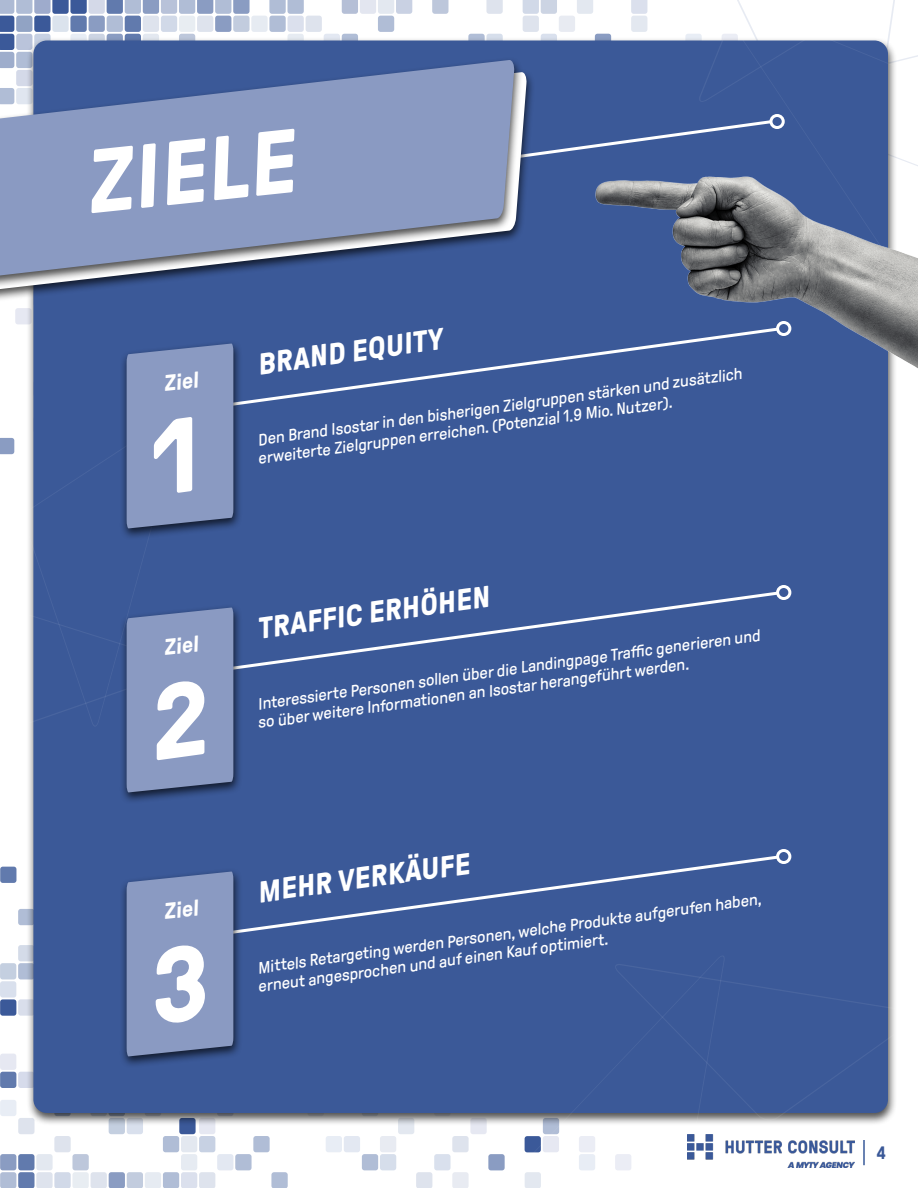
<style>
.page{position:relative;width:918px;height:1188px;background:#fff}
.page>*{position:absolute;margin:0;border:0;box-sizing:border-box;transform-origin:0 0}
.t1{font:700 90px "GT Pressura";color:#fff}
.t2{font:700 30px "GT Pressura";color:#fff}
.t3{font:700 22.5px "GT Pressura";color:#fff}
.t4{font:700 18px "GT Pressura";color:#3b5998}
.t5{font:16.5px/18.6px "GT Pressura";color:#fff}
</style>
<div class="page">
<div style="left:0;top:1100px;width:16px;height:16px;background:#e8edf5;border-radius:3px"></div>
<svg style="left:398px;top:1118px;width:16px;height:16px"></svg>
<svg style="left:199px;top:1118px;width:16px;height:16px"></svg>
<svg style="left:127px;top:1118px;width:16px;height:16px"></svg>
<svg style="left:109px;top:1118px;width:16px;height:16px"></svg>
<div style="left:18px;top:1118px;width:17px;height:16px;background:#dee3ed;border-radius:3px"></div>
<div style="left:452px;top:1136px;width:17px;height:16px;background:#dee3ed;border-radius:3px"></div>
<div style="left:380px;top:1136px;width:16px;height:16px;background:#e8ebf2;border-radius:3px"></div>
<div style="left:344px;top:1136px;width:16px;height:16px;background:#e3e8f2;border-radius:3px"></div>
<div style="left:326px;top:1136px;width:16px;height:16px;background:#e8edf5;border-radius:3px"></div>
<div style="left:253px;top:1136px;width:17px;height:16px;background:#b0bdd6;border-radius:3px"></div>
<div style="left:199px;top:1136px;width:16px;height:16px;background:#c7d1e3;border-radius:3px"></div>
<div style="left:181px;top:1136px;width:16px;height:16px;background:#e3e8f0;border-radius:3px"></div>
<div style="left:163px;top:1136px;width:16px;height:16px;background:#b0bdd6;border-radius:3px"></div>
<div style="left:54px;top:1136px;width:17px;height:16px;background:#dee3ed;border-radius:3px"></div>
<div style="left:434px;top:1154px;width:17px;height:16px;background:#d9e0ed;border-radius:3px"></div>
<div style="left:380px;top:1154px;width:16px;height:16px;background:#d6deeb;border-radius:3px"></div>
<div style="left:362px;top:1154px;width:16px;height:16px;background:#b0bdd6;border-radius:3px"></div>
<div style="left:235px;top:1154px;width:17px;height:16px;background:#b0bdd6;border-radius:3px"></div>
<div style="left:217px;top:1154px;width:16px;height:16px;background:#e3e8f2;border-radius:3px"></div>
<div style="left:181px;top:1154px;width:16px;height:16px;background:#e6ebf2;border-radius:3px"></div>
<div style="left:72px;top:1154px;width:17px;height:16px;background:#bdc7db;border-radius:3px"></div>
<div style="left:36px;top:1154px;width:17px;height:16px;background:#e3e8f0;border-radius:3px"></div>
<div style="left:18px;top:1154px;width:17px;height:16px;background:#617aad;border-radius:3px"></div>
<div style="left:0;top:1154px;width:16px;height:16px;background:#8a9cc2;border-radius:3px"></div>
<div style="left:452px;top:1172px;width:17px;height:16px;background:#e8ebf2;border-radius:3px"></div>
<div style="left:416px;top:1172px;width:16px;height:16px;background:#dee3ed;border-radius:3px"></div>
<div style="left:271px;top:1172px;width:17px;height:16px;background:#b0bdd6;border-radius:3px"></div>
<div style="left:199px;top:1172px;width:16px;height:16px;background:#dee3ed;border-radius:3px"></div>
<div style="left:181px;top:1172px;width:16px;height:16px;background:#dbe0ed;border-radius:3px"></div>
<div style="left:163px;top:1172px;width:16px;height:16px;background:#b0bdd6;border-radius:3px"></div>
<div style="left:145px;top:1172px;width:16px;height:16px;background:#e6ebf2;border-radius:3px"></div>
<div style="left:127px;top:1172px;width:16px;height:16px;background:#c2ccde;border-radius:3px"></div>
<div style="left:109px;top:1172px;width:16px;height:16px;background:#8a9cc2;border-radius:3px"></div>
<div style="left:91px;top:1172px;width:16px;height:16px;background:#dee3ed;border-radius:3px"></div>
<div style="left:72px;top:1172px;width:17px;height:16px;background:#e8edf2;border-radius:3px"></div>
<div style="left:54px;top:1172px;width:17px;height:16px;background:#d1d9e8;border-radius:3px"></div>
<div style="left:36px;top:1172px;width:17px;height:16px;background:#dee3ed;border-radius:3px"></div>
<div style="left:18px;top:1172px;width:17px;height:16px;background:#617aad;border-radius:3px"></div>
<div style="left:0;top:1172px;width:16px;height:16px;background:#b0bdd6;border-radius:3px"></div>
<svg style="left:18px;top:1072px;width:16px;height:16px"></svg>
<svg style="left:18px;top:999px;width:16px;height:17px"></svg>
<svg style="left:18px;top:963px;width:16px;height:16px"></svg>
<svg style="left:18px;top:945px;width:16px;height:16px"></svg>
<svg style="left:18px;top:909px;width:16px;height:16px"></svg>
<div style="left:0;top:1054px;width:16px;height:16px;background:#e6e8f2;border-radius:3px"></div>
<div style="left:0;top:981px;width:16px;height:17px;background:#d9e0ed;border-radius:3px"></div>
<div style="left:0;top:963px;width:16px;height:16px;background:#c4cfe0;border-radius:3px"></div>
<div style="left:0;top:1072px;width:16px;height:16px;background:#617aad;border-radius:3px"></div>
<div style="left:0;top:999px;width:16px;height:17px;background:#3b5999;border-radius:3px"></div>
<svg style="left:179px;top:1118px;width:17px;height:16px"></svg>
<div style="left:0;top:867px;width:16px;height:16px;background:#617aad;border-radius:3px"></div>
<div style="left:324px;top:34px;width:16px;height:16px;background:#e3e8f2;border-radius:3px"></div>
<div style="left:288px;top:34px;width:16px;height:16px;background:#e6ebf2;border-radius:3px"></div>
<div style="left:306px;top:16px;width:16px;height:16px;background:#dee3ed;border-radius:3px"></div>
<div style="left:288px;top:16px;width:16px;height:16px;background:#dbe0ed;border-radius:3px"></div>
<div style="left:269px;top:16px;width:17px;height:16px;background:#b0bdd6;border-radius:3px"></div>
<div style="left:251px;top:16px;width:17px;height:16px;background:#e6ebf2;border-radius:3px"></div>
<svg style="left:269px;top:0;width:35px;height:14px"></svg>
<svg style="left:0;top:0;width:250px;height:56px"></svg>
<div style="left:15px;top:308px;width:17px;height:16px;background:#e6e8f2;border-radius:3px"></div>
<div style="left:33px;top:40px;width:855px;height:1073px;background:#3b5998;border-radius:14px"></div>
<svg style="left:0;top:358px;width:147px;height:224px"></svg>
<svg style="left:466px;top:1103px;width:131px;height:85px"></svg>
<svg style="left:597px;top:891px;width:298px;height:279px"></svg>
<svg style="left:242px;top:354px;width:341px;height:51px"></svg>
<div style="left:119px;top:340px;width:123px;height:200px;background:#000;opacity:.7"></div>
<svg style="left:342px;top:0;width:576px;height:156px"></svg>
<div style="left:0;top:69px;width:535px;height:237px;background:#3b5998"></div>
<svg style="left:0;top:72px;width:532px;height:222px"></svg>
<div style="left:0;top:56px;width:523px;height:237px;background:#000;opacity:.7"></div>
<svg style="left:0;top:59px;width:519px;height:223px;fill:#8a9ac2"></svg>
<svg style="left:242px;top:591px;width:539px;height:78px"></svg>
<div style="left:776px;top:585px;width:15px;height:15px;border:3px solid #fff;border-radius:50%"></div>
<div style="left:119px;top:604px;width:123px;height:200px;background:#000;opacity:.7"></div>
<svg style="left:242px;top:855px;width:539px;height:81px"></svg>
<div style="left:776px;top:849px;width:15px;height:15px;border:3px solid #fff;border-radius:50%"></div>
<div style="left:119px;top:868px;width:123px;height:200px;background:#000;opacity:.7"></div>
<img style="left:583px;top:93px;width:335px;height:343px">
<hr style="left:863px;top:1140px;width:2px;height:25px;background:#395a99">
<img style="left:687px;top:1134px;width:168px;height:34px">
<div style="left:127px;top:343px;width:106px;height:186px;background:#8a9ac2"></div>
<svg style="left:28px;top:582px;width:205px;height:211px"></svg>
<div style="left:127px;top:871px;width:106px;height:186px;background:#8a9ac2"></div>
<p class="t1" style="left:80px;top:134px;width:210px;rotate:-6deg">ZIELE</p>
<p class="t3" style="left:162px;top:371px;width:36px;rotate:-6deg">Ziel</p>
<p class="t3" style="left:162px;top:635px;width:36px;rotate:-6deg">Ziel</p>
<p class="t3" style="left:162px;top:899px;width:36px;rotate:-6deg">Ziel</p>
<p class="t2" style="left:255px;top:349px;width:188px;rotate:-8deg">BRAND EQUITY</p>
<p class="t5" style="left:254px;top:432px;width:493px;rotate:-8deg">Den Brand Isostar in den bisherigen Zielgruppen stärken und zusätzlich erweiterte Zielgruppen erreichen. (Potenzial 1.9 Mio. Nutzer).</p>
<p class="t2" style="left:255px;top:613px;width:235px;rotate:-8deg">TRAFFIC ERHÖHEN</p>
<p class="t5" style="left:254px;top:696px;width:511px;rotate:-8deg">Interessierte Personen sollen über die Landingpage Traffi c generieren und so über weitere Informationen an Isostar herangeführt werden.</p>
<p class="t2" style="left:255px;top:877px;width:215px;rotate:-8deg">MEHR VERKÄUFE</p>
<p class="t5" style="left:254px;top:960px;width:512px;rotate:-8deg">Mittels Retargeting werden Personen, welche Produkte aufgerufen haben, erneut angesprochen und auf einen Kauf optimiert.</p>
<p class="t4" style="left:877px;top:1143px;width:10px">4</p>
</div>
